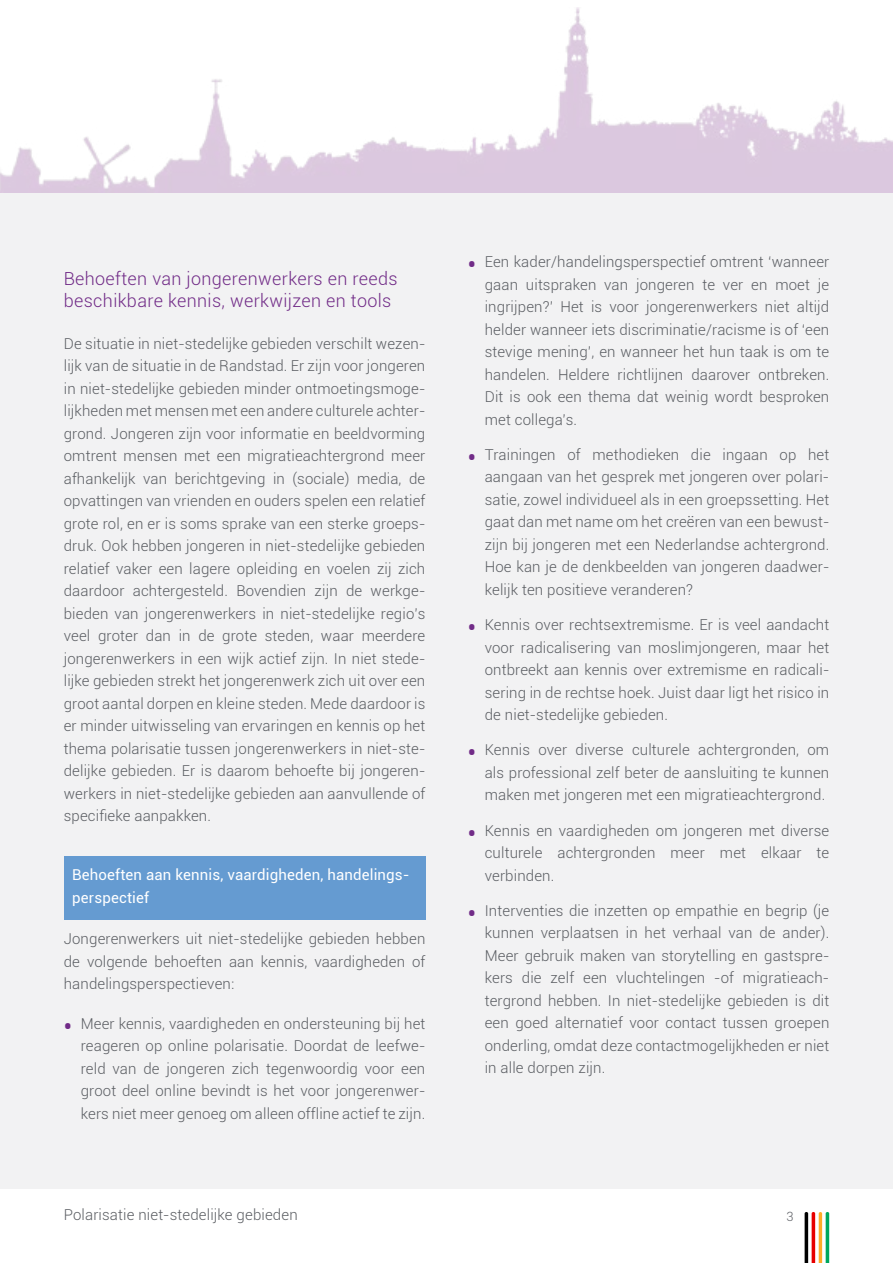
<style>
.page{position:relative;width:893px;height:1263px;background:#fff}
.page>*{position:absolute;margin:0;border:0;box-sizing:border-box;transform-origin:0 0}
.t1{font:300 18px/22.5px "Roboto";letter-spacing:.02em;color:#712b87}
.t2{font:300 15px/22.5px "Roboto";letter-spacing:.01em;color:#5a5d62;text-align:justify}
.t3{font:15px/22.5px "Roboto";letter-spacing:.01em;color:#fff}
.t4{font:300 12.75px "Roboto";color:#5a5d62}
.s1{font-weight:700;font-size:22.5px;color:#712b87}
</style>
<div class="page">
<div style="left:0;top:193px;width:893px;height:995px;background:#f2f2f3"></div>
<svg style="left:805px;top:1212px;width:24px;height:51px"></svg>
<img style="left:0;top:8px;width:893px;height:185px">
<div style="left:64px;top:856px;width:361px;height:63px;background:#659bd1"></div>
<p class="t1" style="left:64px;top:267px;width:335px">Behoeften van jongerenwerkers en reeds beschikbare kennis, werkwijzen en tools</p>
<p class="t2" style="left:64px;top:332px;width:363px">De situatie in niet-stedelijke gebieden verschilt wezen&shy;lijk van de situatie in de Randstad. Er zijn voor jongeren in niet-stedelijke gebieden minder ontmoetingsmoge&shy;lijkheden met mensen met een andere culturele achter&shy;grond. Jongeren zijn voor informatie en beeldvorming omtrent mensen met een migratieachtergrond meer afhankelijk van berichtgeving in (sociale) media, de opvattingen van vrienden en ouders spelen een relatief grote rol, en er is soms sprake van een sterke groeps&shy;druk. Ook hebben jongeren in niet-stedelijke gebieden relatief vaker een lagere opleiding en voelen zij zich daardoor achtergesteld. Bovendien zijn de werkge&shy;bieden van jongerenwerkers in niet-stedelijke regio’s veel groter dan in de grote steden, waar meerdere jongerenwerkers in een wijk actief zijn. In niet stede&shy;lijke gebieden strekt het jongerenwerk zich uit over een groot aantal dorpen en kleine steden. Mede daardoor is er minder uitwisseling van ervaringen en kennis op het thema polarisatie tussen jongerenwerkers in niet-ste&shy;delijke gebieden. Er is daarom behoefte bij jongeren&shy;werkers in niet-stedelijke gebieden aan aanvullende of specifieke aanpakken.</p>
<p class="t3" style="left:72px;top:863px;width:339px">Behoeften aan kennis, vaardigheden, handelings&shy;perspectief</p>
<p class="t2" style="left:64px;top:927px;width:363px">Jongerenwerkers uit niet-stedelijke gebieden hebben de volgende behoeften aan kennis, vaardigheden of handelingsperspectieven:</p>
<p class="t2" style="left:81px;top:1011px;width:346px;text-indent:-17px"><span class="s1">•</span> Meer kennis, vaardigheden en ondersteuning bij het reageren op online polarisatie. Doordat de leefwe&shy;reld van de jongeren zich tegenwoordig voor een groot deel online bevindt is het voor jongerenwer&shy;kers niet meer genoeg om alleen offline actief te zijn.</p>
<p class="t2" style="left:485px;top:250px;width:346px;text-indent:-17px"><span class="s1">•</span> Een kader/handelingsperspectief omtrent ‘wanneer gaan uitspraken van jongeren te ver en moet je ingrijpen?’ Het is voor jongerenwerkers niet altijd helder wanneer iets discriminatie/racisme is of ‘een stevige mening’, en wanneer het hun taak is om te handelen. Heldere richtlijnen daarover ontbreken.<br>Dit is ook een thema dat weinig wordt besproken met collega’s.</p>
<p class="t2" style="left:485px;top:443px;width:346px;text-indent:-17px"><span class="s1">•</span> Trainingen of methodieken die ingaan op het aangaan van het gesprek met jongeren over polari&shy;satie, zowel individueel als in een groepssetting. Het gaat dan met name om het creëren van een bewust&shy;zijn bij jongeren met een Nederlandse achtergrond.<br>Hoe kan je de denkbeelden van jongeren daadwer&shy;kelijk ten positieve veranderen?</p>
<p class="t2" style="left:485px;top:613px;width:346px;text-indent:-17px"><span class="s1">•</span> Kennis over rechtsextremisme. Er is veel aandacht voor radicalisering van moslimjongeren, maar het ontbreekt aan kennis over extremisme en radicali&shy;sering in de rechtse hoek. Juist daar ligt het risico in de niet-stedelijke gebieden.</p>
<p class="t2" style="left:485px;top:738px;width:346px;text-indent:-17px"><span class="s1">•</span> Kennis over diverse culturele achtergronden, om als professional zelf beter de aansluiting te kunnen maken met jongeren met een migratieachtergrond.</p>
<p class="t2" style="left:485px;top:819px;width:346px;text-indent:-17px"><span class="s1">•</span> Kennis en vaardigheden om jongeren met diverse culturele achtergronden meer met elkaar te verbinden.</p>
<p class="t2" style="left:485px;top:899px;width:346px;text-indent:-17px"><span class="s1">•</span> Interventies die inzetten op empathie en begrip (je kunnen verplaatsen in het verhaal van de ander).<br>Meer gebruik maken van storytelling en gastspre&shy;kers die zelf een vluchtelingen -of migratieach&shy;tergrond hebben. In niet-stedelijke gebieden is dit een goed alternatief voor contact tussen groepen onderling, omdat deze contactmogelijkheden er niet in alle dorpen zijn.</p>
<p class="t2" style="left:64px;top:1203px;width:235px">Polarisatie niet-stedelijke gebieden</p>
<p class="t4" style="left:786px;top:1207px;width:9px">3</p>
</div>
